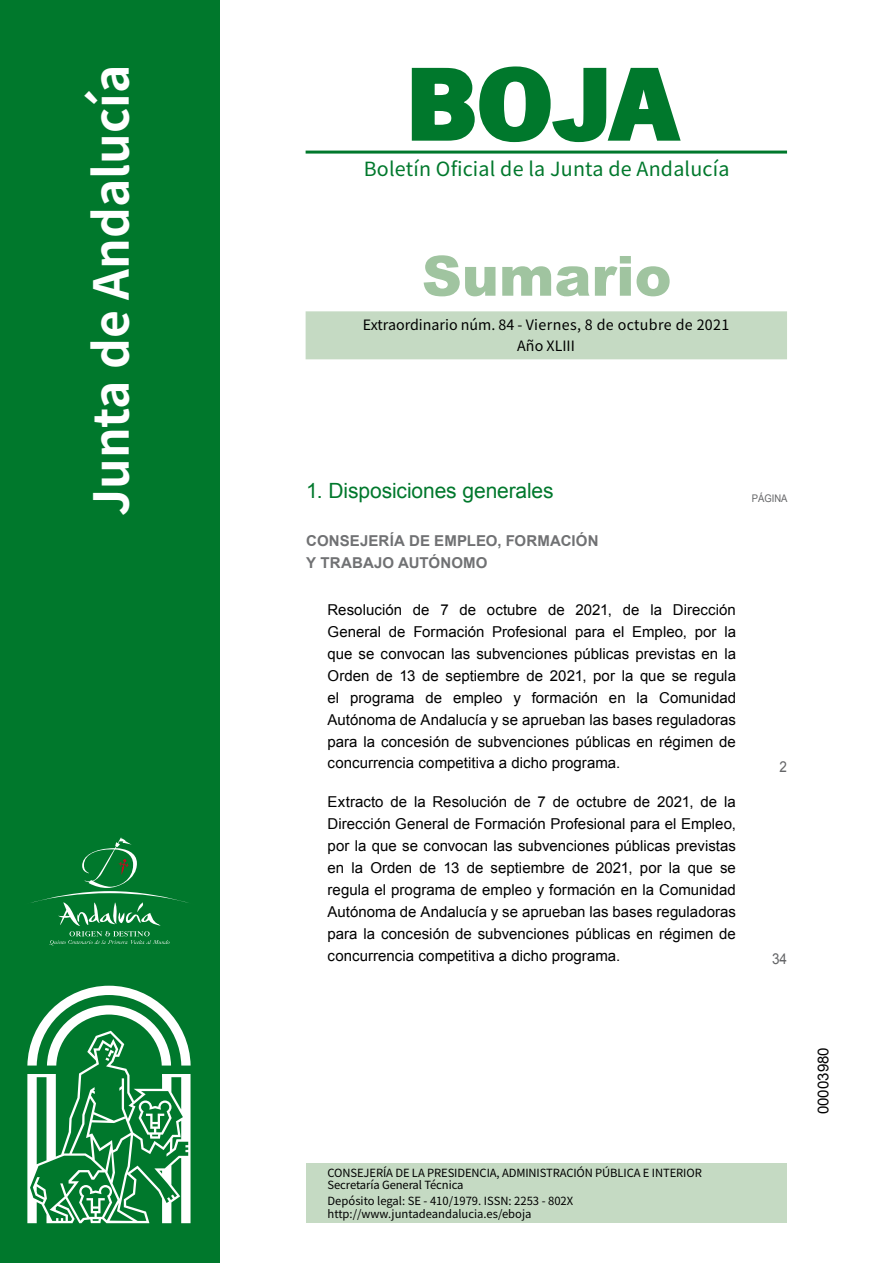
<style>
.page{position:relative;width:893px;height:1263px;background:#fff}
.page>*{position:absolute;margin:0;border:0;box-sizing:border-box;transform-origin:0 0}
.t1{font:700 105px "News Got T";color:#00782c;scale:1.14 1}
.t2{font:900 55.5px "Arial";color:#a0c4a0}
.t3{font:700 48px "Noto Sans HK";color:#fff}
.t4{font:21px "Arial";letter-spacing:-.005em;color:#00782c}
.t5{font:19.5px "Noto Sans HK";letter-spacing:.01em;color:#00782c}
.t6{font:15px/21.9px "Arial";color:#000;text-align:justify}
.t7{font:700 15px/21.9px "Arial";letter-spacing:.01em;color:#707173}
.t8{font:15px "Arial";color:#646567;scale:.9 1}
.t9{font:14.25px/21px "Noto Sans HK";color:#000;text-align:center}
.t10{font:11.25px/12px "Noto Sans HK";letter-spacing:-.01em;color:#000}
.t11{font:10.5px "Arial";color:#646567;scale:.9 1}
</style>
<div class="page">
<hr style="left:305px;top:151px;width:482px;height:3px;background:#00782c">
<div style="left:0;top:0;width:219px;height:1263px;background:#00782c"></div>
<svg style="left:411px;top:66px;width:270px;height:77px"></svg>
<svg style="left:31px;top:837px;width:158px;height:108px"></svg>
<div style="left:305px;top:311px;width:482px;height:48px;background:#c5dac3"></div>
<svg style="left:27px;top:986px;width:164px;height:237px"></svg>
<div style="left:306px;top:1164px;width:481px;height:59px;background:#c5dac3"></div>
<h3 class="t3" style="left:84px;top:516px;width:453px;rotate:-90deg">Junta de Andalucía</h3>
<h1 class="t1" style="left:405px;top:42px;width:240px">BOJA</h1>
<h3 class="t5" style="left:364px;top:158px;width:367px">Boletín Oficial de la Junta de Andalucía</h3>
<h2 class="t2" style="left:422px;top:236px;width:251px">Sumario</h2>
<p class="t9" style="left:363px;top:315px;width:368px">Extraordinario núm. 84 - Viernes, 8 de octubre de 2021<br>Año XLIII</p>
<h3 class="t4" style="left:306px;top:477px;width:249px">1. Disposiciones generales</h3>
<p class="t11" style="left:751px;top:492px;width:41px">PÁGINA</p>
<p class="t7" style="left:306px;top:530px;width:294px">CONSEJERÍA DE EMPLEO, FORMACIÓN<br>Y TRABAJO AUTÓNOMO</p>
<p class="t6" style="left:327px;top:599px;width:410px">Resolución de 7 de octubre de 2021, de la Dirección General de Formación Profesional para el Empleo, por la que se convocan las subvenciones públicas previstas en la Orden de 13 de septiembre de 2021, por la que se regula el programa de empleo y formación en la Comunidad Autónoma de Andalucía y se aprueban las bases reguladoras para la concesión de subvenciones públicas en régimen de concurrencia competitiva a dicho programa.</p>
<p class="t8" style="left:779px;top:757px;width:10px">2</p>
<p class="t6" style="left:327px;top:791px;width:410px">Extracto de la Resolución de 7 de octubre de 2021, de la Dirección General de Formación Profesional para el Empleo, por la que se convocan las subvenciones públicas previstas en la Orden de 13 de septiembre de 2021, por la que se regula el programa de empleo y formación en la Comunidad Autónoma de Andalucía y se aprueban las bases reguladoras para la concesión de subvenciones públicas en régimen de concurrencia competitiva a dicho programa.</p>
<p class="t8" style="left:772px;top:949px;width:18px">34</p>
<p class="t10" style="left:327px;top:1167px;width:376px">CONSEJERÍA DE LA PRESIDENCIA, ADMINISTRACIÓN PÚBLICA E INTERIOR<br>Secretaría General Técnica</p>
<p class="t10" style="left:327px;top:1194px;width:247px;line-height:13.5px">Depósito legal: SE - 410/1979. ISSN: 2253 - 802X http://www.juntadeandalucia.es/eboja</p>
<p class="t6" style="left:812px;top:1114px;width:68px;rotate:-90deg">00003980</p>
</div>
